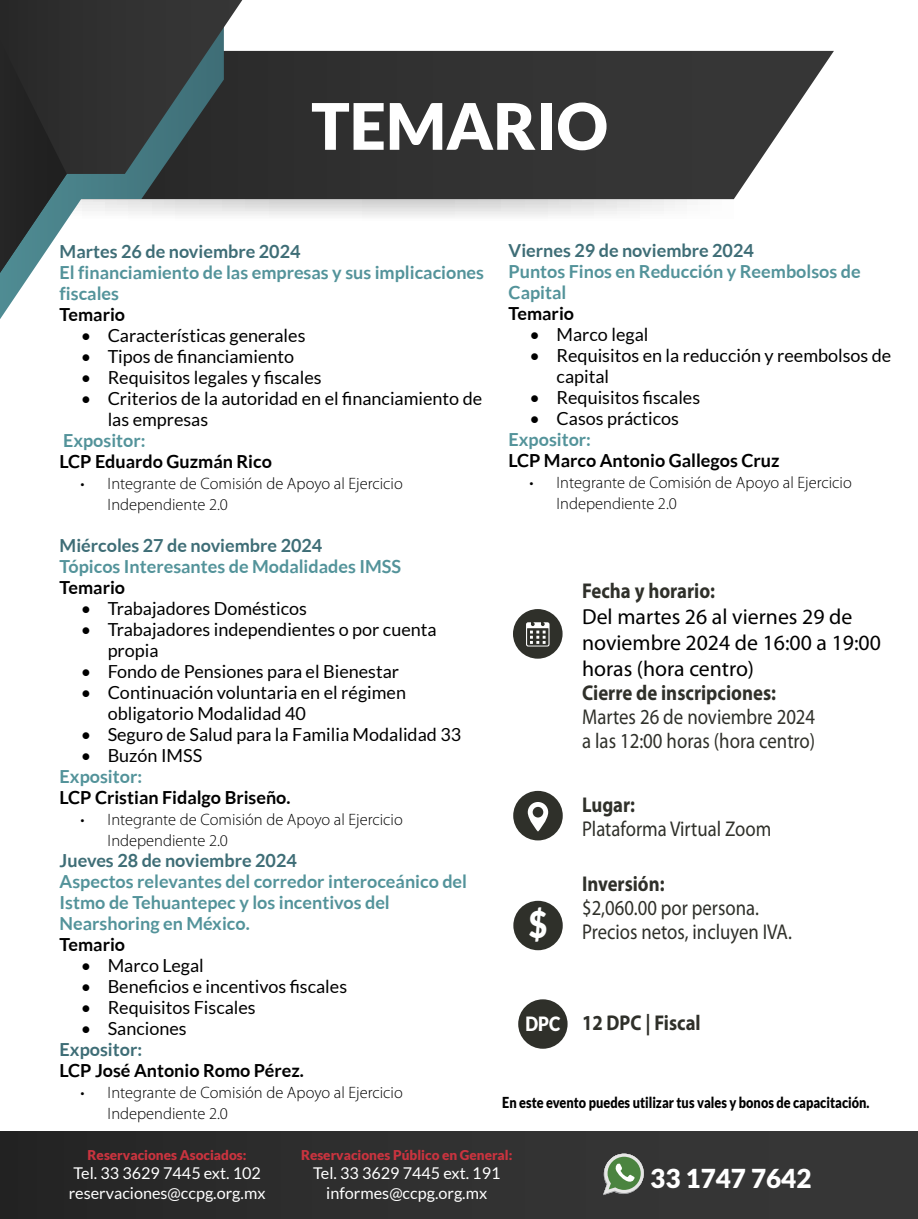
<style>
.page{position:relative;width:918px;height:1219px;background:#fff}
.page>*{position:absolute;margin:0;border:0;box-sizing:border-box;transform-origin:0 0}
.t1{font:900 64.2px "Lato";color:#fff}
.t2{font:900 26.1px "Lato";color:#fff}
.t3{font:21.75px/26.1px "Myriad Pro";color:#000}
.t4{font:21.45px/23.7px "Myriad Pro";color:#2f302a;scale:.87 1}
.t5{font:21.45px/23.7px "Myriad Pro";color:#2f302a;scale:.88 1}
.t6{font:700 21.45px "Myriad Pro";color:#2f302a;scale:.88 1}
.t7{font:700 21.45px "Myriad Pro";color:#2f302a;scale:.87 1}
.t8{font:900 19.65px "Lato";color:#fff;scale:.87 1}
.t9{font:18px/21px "Lato";color:#000}
.t10{font:700 18px/21px "Lato";color:#53939a}
.t11{font:700 18px "Lato";color:#000}
.t12{font:700 18px "Lato";color:#3e6d76}
.t13{font:300 16.5px/21px "Myriad Pro";color:#000}
.t14{font:16.2px/19.5px "Lato";color:#fff}
.t15{font:900 15.15px "Lato";color:#000;scale:.84 1}
.t16{font:900 13.5px "Lato";color:#ca343f}
.s1{font-family:"Lato";font-weight:900;font-size:36.6px;color:#fff}
</style>
<div class="page">
<svg style="left:734px;top:51px;width:100px;height:148px"></svg>
<svg style="left:0;top:273px;width:31px;height:46px"></svg>
<svg style="left:0;top:0;width:242px;height:40px;background:#393939"></svg>
<svg style="left:0;top:40px;width:734px;height:233px"></svg>
<div style="left:0;top:1131px;width:918px;height:87px;background:linear-gradient(to right,#252525,#393939)"></div>
<div style="left:513px;top:790px;width:50px;height:50px;background:#2f302a;border-radius:50%"></div>
<svg style="left:528px;top:802px;width:20px;height:29px"></svg>
<div style="left:513px;top:609px;width:50px;height:49px;background:#2f302a;border-radius:50%"></div>
<svg style="left:526px;top:622px;width:24px;height:24px"></svg>
<div style="left:513px;top:900px;width:50px;height:50px;background:#2f302a;border-radius:50%"></div>
<div style="left:518px;top:999px;width:50px;height:49px;background:#2f302a;border-radius:50%"></div>
<svg style="left:603px;top:1153px;width:41px;height:42px;background:#789173"></svg>
<h1 class="t1" style="left:311px;top:89px;width:298px">TEMARIO</h1>
<p class="t12" style="left:60px;top:241px;width:242px">Martes 26 de noviembre 2024</p>
<p class="t10" style="left:60px;top:261px;width:426px">El financiamiento de las empresas y sus implicaciones fiscales</p>
<p class="t11" style="left:60px;top:304px;width:67px">Temario</p>
<p class="t9" style="left:81px;top:324px;width:226px">• Características generales</p>
<p class="t9" style="left:81px;top:345px;width:215px">• Tipos de financiamiento</p>
<p class="t9" style="left:81px;top:366px;width:242px">• Requisitos legales y fiscales</p>
<p class="t9" style="left:108px;top:387px;width:376px;text-indent:-27px">• Criterios de la autoridad en el financiamiento de las empresas</p>
<p class="t10" style="left:63px;top:429px;width:84px">Expositor:</p>
<p class="t11" style="left:60px;top:451px;width:214px">LCP Eduardo Guzmán Rico</p>
<p class="t13" style="left:108px;top:472px;width:297px;text-indent:-27px">• Integrante de Comisión de Apoyo al Ejercicio<br>Independiente 2.0</p>
<p class="t12" style="left:60px;top:535px;width:264px">Miércoles 27 de noviembre 2024</p>
<p class="t10" style="left:60px;top:555px;width:343px">Tópicos Interesantes de Modalidades IMSS</p>
<p class="t11" style="left:60px;top:577px;width:67px">Temario</p>
<p class="t9" style="left:81px;top:597px;width:228px">• Trabajadores Domésticos</p>
<p class="t9" style="left:108px;top:618px;width:331px;text-indent:-27px">• Trabajadores independientes o por cuenta propia</p>
<p class="t9" style="left:81px;top:660px;width:320px">• Fondo de Pensiones para el Bienestar</p>
<p class="t9" style="left:108px;top:681px;width:300px;text-indent:-27px">• Continuación voluntaria en el régimen obligatorio Modalidad 40</p>
<p class="t9" style="left:81px;top:723px;width:382px">• Seguro de Salud para la Familia Modalidad 33</p>
<p class="t9" style="left:81px;top:744px;width:123px">• Buzón IMSS</p>
<p class="t10" style="left:60px;top:765px;width:84px">Expositor:</p>
<p class="t11" style="left:60px;top:787px;width:232px">LCP Cristian Fidalgo Briseño.</p>
<p class="t13" style="left:108px;top:808px;width:297px;text-indent:-27px">• Integrante de Comisión de Apoyo al Ejercicio<br>Independiente 2.0</p>
<p class="t12" style="left:60px;top:850px;width:239px">Jueves 28 de noviembre 2024</p>
<p class="t10" style="left:60px;top:870px;width:409px">Aspectos relevantes del corredor interoceánico del<br>Istmo de Tehuantepec y los incentivos del<br>Nearshoring en México.</p>
<p class="t11" style="left:60px;top:934px;width:67px">Temario</p>
<p class="t9" style="left:81px;top:954px;width:125px">• Marco Legal</p>
<p class="t9" style="left:81px;top:975px;width:268px">• Beneficios e incentivos fiscales</p>
<p class="t9" style="left:81px;top:996px;width:177px">• Requisitos Fiscales</p>
<p class="t9" style="left:81px;top:1017px;width:107px">• Sanciones</p>
<p class="t12" style="left:60px;top:1039px;width:84px">Expositor:</p>
<p class="t11" style="left:60px;top:1060px;width:246px">LCP José Antonio Romo Pérez.</p>
<p class="t13" style="left:108px;top:1081px;width:297px;text-indent:-27px">• Integrante de Comisión de Apoyo al Ejercicio<br>Independiente 2.0</p>
<p class="t12" style="left:509px;top:240px;width:247px">Viernes 29 de noviembre 2024</p>
<p class="t10" style="left:509px;top:260px;width:354px">Puntos Finos en Reducción y Reembolsos de<br>Capital</p>
<p class="t11" style="left:509px;top:303px;width:67px">Temario</p>
<p class="t9" style="left:530px;top:324px;width:120px">• Marco legal</p>
<p class="t9" style="left:557px;top:345px;width:336px;text-indent:-27px">• Requisitos en la reducción y reembolsos de capital</p>
<p class="t9" style="left:530px;top:387px;width:172px">• Requisitos fiscales</p>
<p class="t9" style="left:530px;top:408px;width:151px">• Casos prácticos</p>
<p class="t10" style="left:509px;top:428px;width:84px">Expositor:</p>
<p class="t11" style="left:509px;top:450px;width:272px">LCP Marco Antonio Gallegos Cruz</p>
<p class="t13" style="left:557px;top:471px;width:297px;text-indent:-27px">• Integrante de Comisión de Apoyo al Ejercicio<br>Independiente 2.0</p>
<p class="t6" style="left:582px;top:576px;width:153px">Fecha y horario:</p>
<p class="t3" style="left:582px;top:603px;width:300px">Del martes 26 al viernes 29 de noviembre 2024 de 16:00 a 19:00 horas (hora centro)</p>
<p class="t6" style="left:582px;top:679px;width:222px">Cierre de inscripciones:</p>
<p class="t5" style="left:582px;top:704px;width:266px">Martes 26 de noviembre 2024 a las 12:00 horas (hora centro)</p>
<p class="t7" style="left:582px;top:790px;width:62px">Lugar:</p>
<p class="t4" style="left:582px;top:816px;width:219px">Plataforma Virtual Zoom</p>
<p class="t7" style="left:582px;top:870px;width:96px">Inversión:</p>
<p class="t4" style="left:529px;top:895px;width:304px;text-indent:53px">$2,060.00 por persona.<br><span class="s1">$</span> Precios netos, incluyen IVA.</p>
<p class="t8" style="left:525px;top:1011px;width:42px">DPC</p>
<p class="t7" style="left:582px;top:1009px;width:138px">12 DPC | Fiscal</p>
<p class="t15" style="left:502px;top:1093px;width:439px">En este evento puedes utilizar tus vales y bonos de capacitación.</p>
<p class="t16" style="left:88px;top:1146px;width:160px">Reservaciones Asociados:</p>
<p class="t14" style="left:69px;top:1163px;width:198px">Tel. 33 3629 7445 ext. 102 reservaciones@ccpg.org.mx</p>
<p class="t16" style="left:301px;top:1146px;width:213px">Reservaciones Público en General:</p>
<p class="t14" style="left:313px;top:1163px;width:189px;text-align:center">Tel. 33 3629 7445 ext. 191 informes@ccpg.org.mx</p>
<h2 class="t2" style="left:650px;top:1162px;width:163px">33 1747 7642</h2>
</div>
